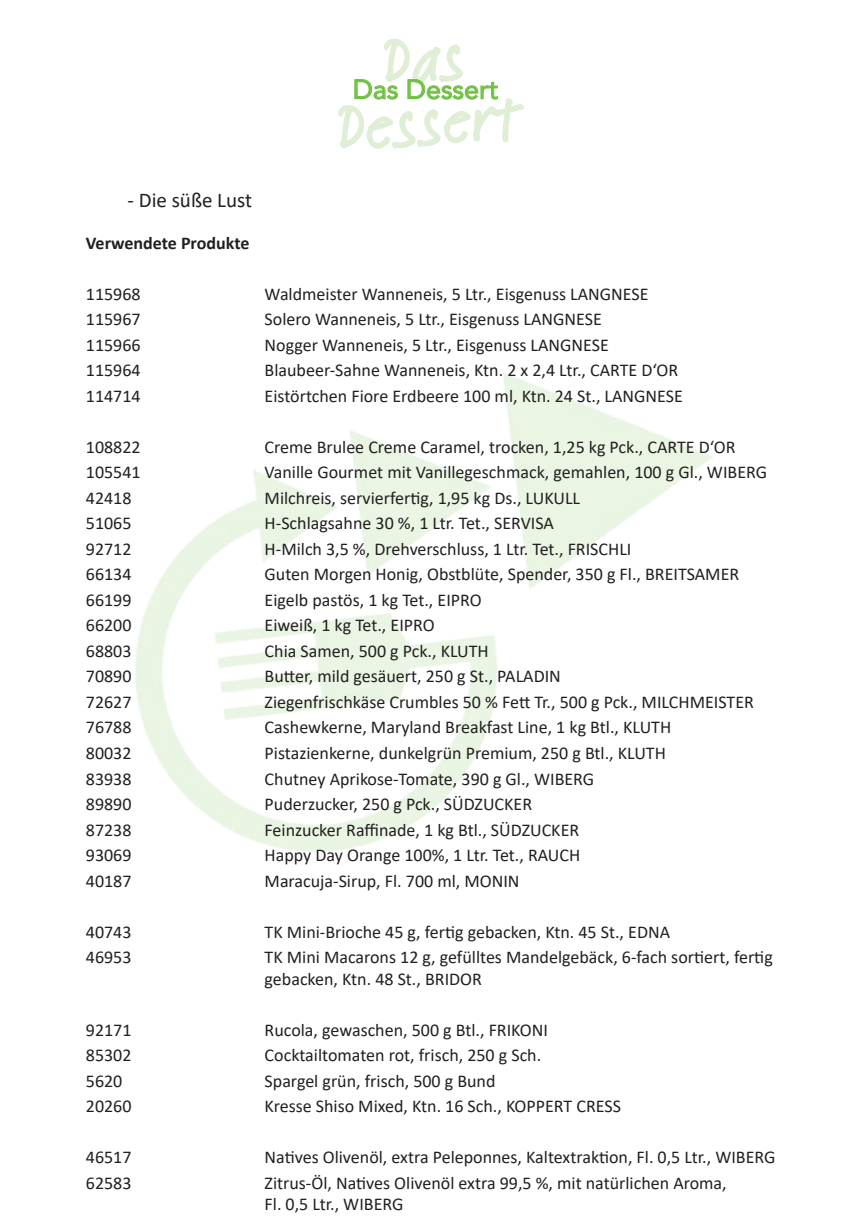
<style>
.page{position:relative;width:851px;height:1221px;background:#fff}
.page>*{position:absolute;margin:0;border:0;box-sizing:border-box;transform-origin:0 0}
.t1{font:500 66px "Feltpen Com";color:#dfeed4}
.t2{font:27px "Avenir LT Std";color:#71bf44}
.t3{font:21px "Calibri";color:#231f20}
.t4{font:18px/21.6px "Calibri";color:#231f20}
.t5{font:700 18px "Calibri";color:#231f20}
</style>
<div class="page">
<img style="left:135px;top:372px;width:578px;height:480px">
<svg style="left:338px;top:39px;width:186px;height:110px"></svg>
<p class="t2" style="left:353px;top:74px;width:147px">Das Dessert</p>
<p class="t1" style="left:333px;top:84px;width:185px;rotate:-4deg">Dessert</p>
<p class="t3" style="left:128px;top:186px;width:126px">- Die süße Lust</p>
<p class="t5" style="left:86px;top:230px;width:165px">Verwendete Produkte</p>
<p class="t4" style="left:86px;top:282px;width:56px">115968</p>
<p class="t4" style="left:86px;top:308px;width:56px">115967</p>
<p class="t4" style="left:86px;top:333px;width:56px">115966</p>
<p class="t4" style="left:86px;top:359px;width:56px">115964</p>
<p class="t4" style="left:86px;top:384px;width:56px">114714</p>
<p class="t4" style="left:86px;top:435px;width:56px">108822</p>
<p class="t4" style="left:86px;top:461px;width:56px">105541</p>
<p class="t4" style="left:86px;top:486px;width:47px">42418</p>
<p class="t4" style="left:86px;top:512px;width:47px">51065</p>
<p class="t4" style="left:86px;top:537px;width:47px">92712</p>
<p class="t4" style="left:86px;top:563px;width:47px">66134</p>
<p class="t4" style="left:86px;top:588px;width:47px">66199</p>
<p class="t4" style="left:86px;top:614px;width:47px">66200</p>
<p class="t4" style="left:86px;top:639px;width:47px">68803</p>
<p class="t4" style="left:86px;top:665px;width:47px">70890</p>
<p class="t4" style="left:86px;top:690px;width:47px">72627</p>
<p class="t4" style="left:86px;top:716px;width:47px">76788</p>
<p class="t4" style="left:86px;top:741px;width:47px">80032</p>
<p class="t4" style="left:86px;top:767px;width:47px">83938</p>
<p class="t4" style="left:86px;top:792px;width:47px">89890</p>
<p class="t4" style="left:86px;top:818px;width:47px">87238</p>
<p class="t4" style="left:86px;top:843px;width:47px">93069</p>
<p class="t4" style="left:86px;top:869px;width:47px">40187</p>
<p class="t4" style="left:86px;top:920px;width:47px">40743</p>
<p class="t4" style="left:86px;top:945px;width:47px">46953</p>
<p class="t4" style="left:86px;top:1018px;width:47px">92171</p>
<p class="t4" style="left:86px;top:1043px;width:47px">85302</p>
<p class="t4" style="left:86px;top:1069px;width:38px">5620</p>
<p class="t4" style="left:86px;top:1094px;width:47px">20260</p>
<p class="t4" style="left:86px;top:1145px;width:47px">46517</p>
<p class="t4" style="left:86px;top:1171px;width:47px">62583</p>
<p class="t4" style="left:264px;top:282px;width:385px">Waldmeister Wanneneis, 5 Ltr., Eisgenuss LANGNESE</p>
<p class="t4" style="left:264px;top:308px;width:338px">Solero Wanneneis, 5 Ltr., Eisgenuss LANGNESE</p>
<p class="t4" style="left:264px;top:333px;width:345px">Nogger Wanneneis, 5 Ltr., Eisgenuss LANGNESE</p>
<p class="t4" style="left:264px;top:359px;width:415px">Blaubeer-Sahne Wanneneis, Ktn. 2 x 2,4 Ltr., CARTE D‘OR</p>
<p class="t4" style="left:264px;top:384px;width:419px">Eistörtchen Fiore Erdbeere 100 ml, Ktn. 24 St., LANGNESE</p>
<p class="t4" style="left:264px;top:435px;width:472px">Creme Brulee Creme Caramel, trocken, 1,25 kg Pck., CARTE D‘OR</p>
<p class="t4" style="left:264px;top:461px;width:504px">Vanille Gourmet mit Vanillegeschmack, gemahlen, 100 g Gl., WIBERG</p>
<p class="t4" style="left:264px;top:486px;width:317px">Milchreis, servierfertig, 1,95 kg Ds., LUKULL</p>
<p class="t4" style="left:264px;top:512px;width:291px">H-Schlagsahne 30 %, 1 Ltr. Tet., SERVISA</p>
<p class="t4" style="left:264px;top:537px;width:368px">H-Milch 3,5 %, Drehverschluss, 1 Ltr. Tet., FRISCHLI</p>
<p class="t4" style="left:264px;top:563px;width:476px">Guten Morgen Honig, Obstblüte, Spender, 350 g Fl., BREITSAMER</p>
<p class="t4" style="left:264px;top:588px;width:218px">Eigelb pastös, 1 kg Tet., EIPRO</p>
<p class="t4" style="left:264px;top:614px;width:171px">Eiweiß, 1 kg Tet., EIPRO</p>
<p class="t4" style="left:264px;top:639px;width:225px">Chia Samen, 500 g Pck., KLUTH</p>
<p class="t4" style="left:264px;top:665px;width:298px">Butter, mild gesäuert, 250 g St., PALADIN</p>
<p class="t4" style="left:264px;top:690px;width:491px">Ziegenfrischkäse Crumbles 50 % Fett Tr., 500 g Pck., MILCHMEISTER</p>
<p class="t4" style="left:264px;top:716px;width:408px">Cashewkerne, Maryland Breakfast Line, 1 kg Btl., KLUTH</p>
<p class="t4" style="left:264px;top:741px;width:403px">Pistazienkerne, dunkelgrün Premium, 250 g Btl., KLUTH</p>
<p class="t4" style="left:264px;top:767px;width:331px">Chutney Aprikose-Tomate, 390 g Gl., WIBERG</p>
<p class="t4" style="left:264px;top:792px;width:269px">Puderzucker, 250 g Pck., SÜDZUCKER</p>
<p class="t4" style="left:264px;top:818px;width:316px">Feinzucker Raffinade, 1 kg Btl., SÜDZUCKER</p>
<p class="t4" style="left:264px;top:843px;width:317px">Happy Day Orange 100%, 1 Ltr. Tet., RAUCH</p>
<p class="t4" style="left:264px;top:869px;width:256px">Maracuja-Sirup, Fl. 700 ml, MONIN</p>
<p class="t4" style="left:264px;top:920px;width:407px">TK Mini-Brioche 45 g, fertig gebacken, Ktn. 45 St., EDNA</p>
<p class="t4" style="left:264px;top:945px;width:509px">TK Mini Macarons 12 g, gefülltes Mandelgebäck, 6-fach sortiert, fertig gebacken, Ktn. 48 St., BRIDOR</p>
<p class="t4" style="left:264px;top:1018px;width:285px">Rucola, gewaschen, 500 g Btl., FRIKONI</p>
<p class="t4" style="left:264px;top:1043px;width:278px">Cocktailtomaten rot, frisch, 250 g Sch.</p>
<p class="t4" style="left:264px;top:1069px;width:232px">Spargel grün, frisch, 500 g Bund</p>
<p class="t4" style="left:264px;top:1094px;width:358px">Kresse Shiso Mixed, Ktn. 16 Sch., KOPPERT CRESS</p>
<p class="t4" style="left:264px;top:1145px;width:512px">Natives Olivenöl, extra Peleponnes, Kaltextraktion, Fl. 0,5 Ltr., WIBERG</p>
<p class="t4" style="left:264px;top:1171px;width:463px">Zitrus-Öl, Natives Olivenöl extra 99,5 %, mit natürlichen Aroma,</p>
<p class="t4" style="left:264px;top:1193px;width:140px">Fl. 0,5 Ltr., WIBERG</p>
</div>
